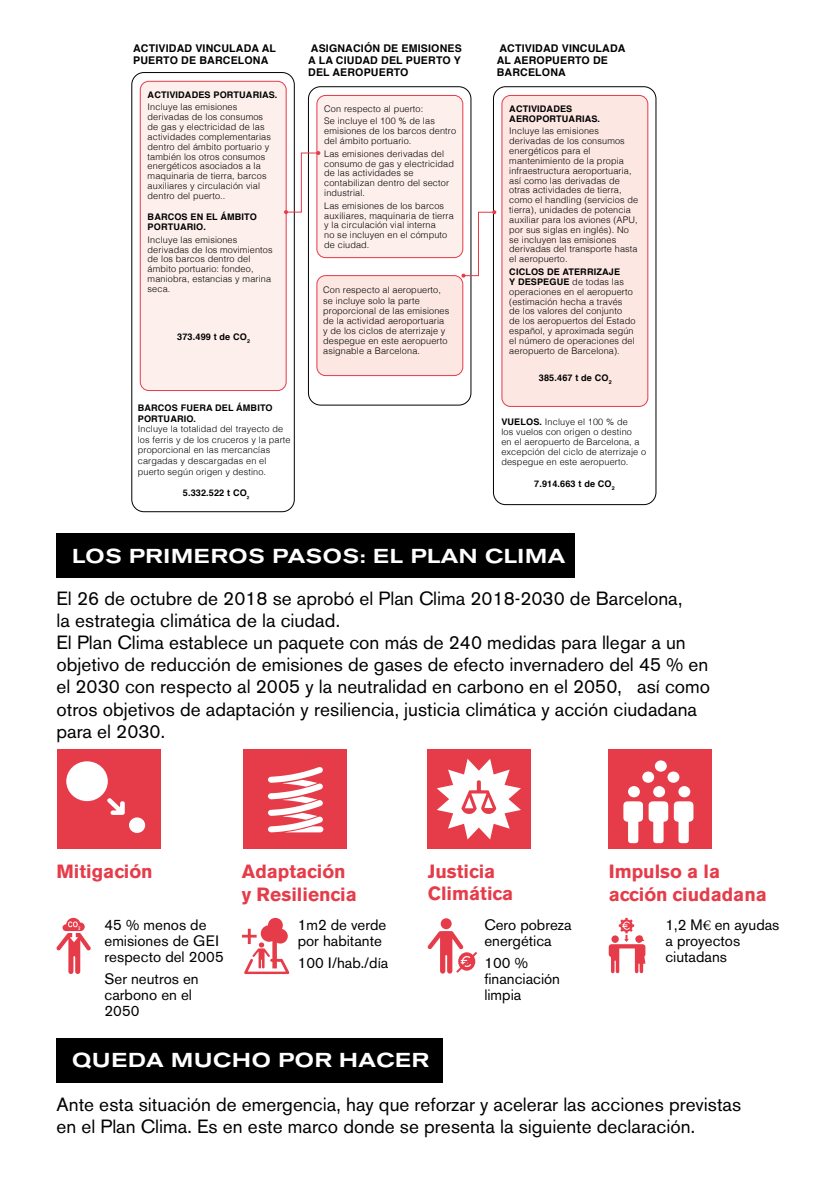
<style>
.page{position:relative;width:840px;height:1191px;background:#fff}
.page>*{position:absolute;margin:0;border:0;box-sizing:border-box;transform-origin:0 0}
.t1{font:500 expanded 20px "Akzidenz Grotesk BE";letter-spacing:.04em;color:#fff}
.t2{font:19px/22px "Akzidenz Grotesk BE";color:#000}
.t3{font:700 19px/22.8px "Akzidenz Grotesk BE";color:#e63c4a}
.t4{font:15px/16px "Akzidenz Grotesk BE";color:#000}
.t5{font:700 10.6px/12.2px "Helvetica";letter-spacing:.015em;color:#000}
.t6{font:300 9px/9.8px "Helvetica";letter-spacing:.015em;color:#000}
.t7{font:700 9px/9.8px "Helvetica";letter-spacing:.015em;color:#000}
.s1{font-weight:700}
.s2{font-family:"Minion Pro"}
</style>
<div class="page">
<div style="left:56px;top:533px;width:519px;height:44px;background:#000"></div>
<div style="left:56px;top:1037px;width:386px;height:45px;background:#000"></div>
<div style="left:58px;top:749px;width:103px;height:99px;background:#e63c4a"></div>
<svg style="left:107px;top:798px;width:18px;height:17px"></svg>
<div style="left:66px;top:761px;width:42px;height:40px;background:#fff;border-radius:50%"></div>
<div style="left:129px;top:817px;width:16px;height:16px;background:#fff;border-radius:50%"></div>
<div style="left:243px;top:749px;width:103px;height:99px;background:#e63c4a"></div>
<div style="left:427px;top:749px;width:103px;height:99px;background:#e63c4a"></div>
<svg style="left:437px;top:759px;width:83px;height:80px"></svg>
<div style="left:608px;top:749px;width:103px;height:99px;background:#e63c4a"></div>
<svg style="left:623px;top:801px;width:19px;height:42px"></svg>
<svg style="left:673px;top:801px;width:20px;height:42px"></svg>
<svg style="left:648px;top:801px;width:19px;height:42px"></svg>
<div style="left:654px;top:760px;width:12px;height:11px;background:#fff;border-radius:50%"></div>
<div style="left:667px;top:771px;width:12px;height:12px;background:#fff;border-radius:50%"></div>
<div style="left:642px;top:771px;width:11px;height:12px;background:#fff;border-radius:50%"></div>
<svg style="left:652px;top:786px;width:12px;height:11px"></svg>
<div style="left:678px;top:786px;width:12px;height:11px;background:#fff;border-radius:50%"></div>
<div style="left:627px;top:786px;width:12px;height:11px;background:#fff;border-radius:50%"></div>
<svg style="left:267px;top:767px;width:56px;height:65px"></svg>
<svg style="left:56px;top:917px;width:35px;height:57px"></svg>
<svg style="left:242px;top:917px;width:47px;height:57px"></svg>
<svg style="left:608px;top:917px;width:37px;height:56px"></svg>
<div style="left:440px;top:918px;width:11px;height:11px;background:#e63c4a;border-radius:50%"></div>
<svg style="left:427px;top:931px;width:51px;height:43px"></svg>
<div style="left:140px;top:81px;width:146px;height:309px;background:#fdefec;border-radius:9px"></div>
<div style="left:140px;top:81px;width:146px;height:310px;border:1px solid #e63c4a;border-radius:9px"></div>
<div style="left:317px;top:95px;width:145px;height:163px;background:#fdefec;border-radius:9px"></div>
<div style="left:316px;top:95px;width:147px;height:163px;border:1px solid #e63c4a;border-radius:9px"></div>
<div style="left:317px;top:276px;width:145px;height:99px;background:#fce7e3;border-radius:9px"></div>
<div style="left:316px;top:275px;width:147px;height:101px;border:1px solid #e63c4a;border-radius:9px"></div>
<div style="left:501px;top:95px;width:146px;height:311px;background:#fce7e3;border-radius:9px"></div>
<div style="left:501px;top:95px;width:147px;height:312px;border:1px solid #e63c4a;border-radius:9px"></div>
<div style="left:132px;top:72px;width:162px;height:440px;border:1px solid #000;border-radius:12px"></div>
<div style="left:308px;top:87px;width:163px;height:318px;border:1px solid #000;border-radius:12px"></div>
<div style="left:493px;top:87px;width:162px;height:418px;border:1px solid #000;border-radius:12px"></div>
<svg style="left:284px;top:151px;width:36px;height:63px"></svg>
<svg style="left:461px;top:210px;width:35px;height:68px"></svg>
<p class="t5" style="left:308px;top:42px;width:155px;text-align:justify">ASIGNACIÓN DE EMISIONES A LA CIUDAD DEL PUERTO Y DEL AEROPUERTO</p>
<p class="t5" style="left:133px;top:42px;width:144px">ACTIVIDAD VINCULADA AL<br>PUERTO DE BARCELONA</p>
<p class="t5" style="left:496px;top:42px;width:130px">ACTIVIDAD VINCULADA<br>AL AEROPUERTO DE<br>BARCELONA</p>
<p class="t7" style="left:147px;top:90px;width:131px">ACTIVIDADES PORTUARIAS.</p>
<p class="t6" style="left:147px;top:102px;width:125px">Incluye las emisiones derivadas de los consumos de gas y electricidad de las actividades complementarias dentro del ámbito portuario y también los otros consumos energéticos asociados a la maquinaria de tierra, barcos auxiliares y circulación vial dentro del puerto..</p>
<p class="t7" style="left:147px;top:212px;width:111px">BARCOS EN EL ÁMBITO<br>PORTUARIO.</p>
<p class="t6" style="left:147px;top:234px;width:126px">Incluye las emisiones derivadas de los movimientos de los barcos dentro del ámbito portuario: fondeo, maniobra, estancias y marina seca.</p>
<p class="t6" style="left:324px;top:101px;width:112px;line-height:12.8px">Con respecto al puerto:<br>Se incluye el 100 % de las</p>
<p class="t6" style="left:324px;top:125px;width:133px">emisiones de los barcos dentro del ámbito portuario.</p>
<p class="t6" style="left:324px;top:148px;width:131px">Las emisiones derivadas del consumo de gas y electricidad de las actividades se contabilizan dentro del sector industrial.</p>
<p class="t6" style="left:324px;top:200px;width:131px">Las emisiones de los barcos auxiliares, maquinaria de tierra y la circulación vial interna<br>no se incluyen en el cómputo de ciudad.</p>
<p class="t7" style="left:509px;top:104px;width:92px">ACTIVIDADES<br>AEROPORTUARIAS.</p>
<p class="t6" style="left:509px;top:126px;width:130px">Incluye las emisiones derivadas de los consumos energéticos para el mantenimiento de la propia infraestructura aeroportuaria, así como las derivadas de otras actividades de tierra, como el handling (servicios de tierra), unidades de potencia auxiliar para los aviones (APU, por sus siglas en inglés). No se incluyen las emisiones derivadas del transporte hasta el aeropuerto.</p>
<p class="t6" style="left:509px;top:266px;width:128px"><span class="s1">CICLOS DE ATERRIZAJE<br>Y DESPEGUE</span> de todas las operaciones en el aeropuerto (estimación hecha a través<br>de los valores del conjunto<br>de los aeropuertos del Estado español, y aproximada según el número de operaciones del aeropuerto de Barcelona).</p>
<p class="t7" style="left:538px;top:373px;width:74px">385.467 t de CO<sub>2</sub></p>
<p class="t6" style="left:323px;top:284px;width:128px">Con respecto al aeropuerto, se incluye solo la parte proporcional de las emisiones de la actividad aeroportuaria y de los ciclos de aterrizaje y despegue en este aeropuerto asignable a Barcelona.</p>
<p class="t7" style="left:177px;top:332px;width:74px">373.499 t de CO<sub>2</sub></p>
<p class="t7" style="left:138px;top:402px;width:136px;line-height:10.6px">BARCOS FUERA DEL ÁMBITO<br>PORTUARIO.</p>
<p class="t6" style="left:138px;top:423px;width:154px;line-height:10.6px">Incluye la totalidad del trayecto de los ferris y de los cruceros y la parte proporcional en las mercancías cargadas y descargadas en el puerto según origen y destino.</p>
<p class="t7" style="left:183px;top:488px;width:68px">5.332.522 t CO₂</p>
<p class="t6" style="left:501px;top:416px;width:146px"><span class="s1">VUELOS.</span> Incluye el 100 % de<br>los vuelos con origen o destino<br>en el aeropuerto de Barcelona, a excepción del ciclo de aterrizaje o despegue en este aeropuerto.</p>
<p class="t7" style="left:534px;top:479px;width:82px">7.914.663 t de CO<sub>2</sub></p>
<h1 class="t1" style="left:72px;top:543px;width:494px">LOS PRIMEROS PASOS: EL PLAN CLIMA</h1>
<p class="t2" style="left:56px;top:588px;width:655px">El 26 de octubre de 2018 se aprobó el Plan Clima 2018-2030 de Barcelona,<br>la estrategia climática de la ciudad.<br>El Plan Clima establece un paquete con más de 240 medidas para llegar a un objetivo de reducción de emisiones de gases de efecto invernadero del 45 % en el 2030 con respecto al 2005 y la neutralidad en carbono en el 2050, así como otros objetivos de adaptación y resiliencia, justicia climática y acción ciudadana para el 2030.</p>
<h2 class="t3" style="left:56px;top:860px;width:98px">Mitigación</h2>
<h3 class="t4" style="left:104px;top:916px;width:121px">45 % menos de emisiones de GEI respecto del 2005</h3>
<h3 class="t4" style="left:104px;top:970px;width:96px">Ser neutros en carbono en el<br>2050</h3>
<h2 class="t3" style="left:242px;top:860px;width:116px">Adaptación y Resiliencia</h2>
<h2 class="t3" style="left:427px;top:860px;width:87px;line-height:22px">Justicia<br>Climática</h2>
<h2 class="t3" style="left:608px;top:860px;width:160px">Impulso a la acción ciudadana</h2>
<h3 class="t4" style="left:297px;top:916px;width:90px">1m2 de verde por habitante</h3>
<h3 class="t4" style="left:297px;top:954px;width:92px">100 I/hab./día</h3>
<h3 class="t4" style="left:484px;top:916px;width:89px">Cero pobreza energética</h3>
<h3 class="t4" style="left:484px;top:954px;width:77px">100 % financiación limpia</h3>
<h3 class="t4" style="left:665px;top:916px;width:115px">1,2 M<span class="s2">€</span> en ayudas a proyectos ciutadans</h3>
<h1 class="t1" style="left:72px;top:1048px;width:358px">QUEDA MUCHO POR HACER</h1>
<h2 class="t2" style="left:56px;top:1093px;width:685px">Ante esta situación de emergencia, hay que reforzar y acelerar las acciones previstas en el Plan Clima. Es en este marco donde se presenta la siguiente declaración.</h2>
</div>
